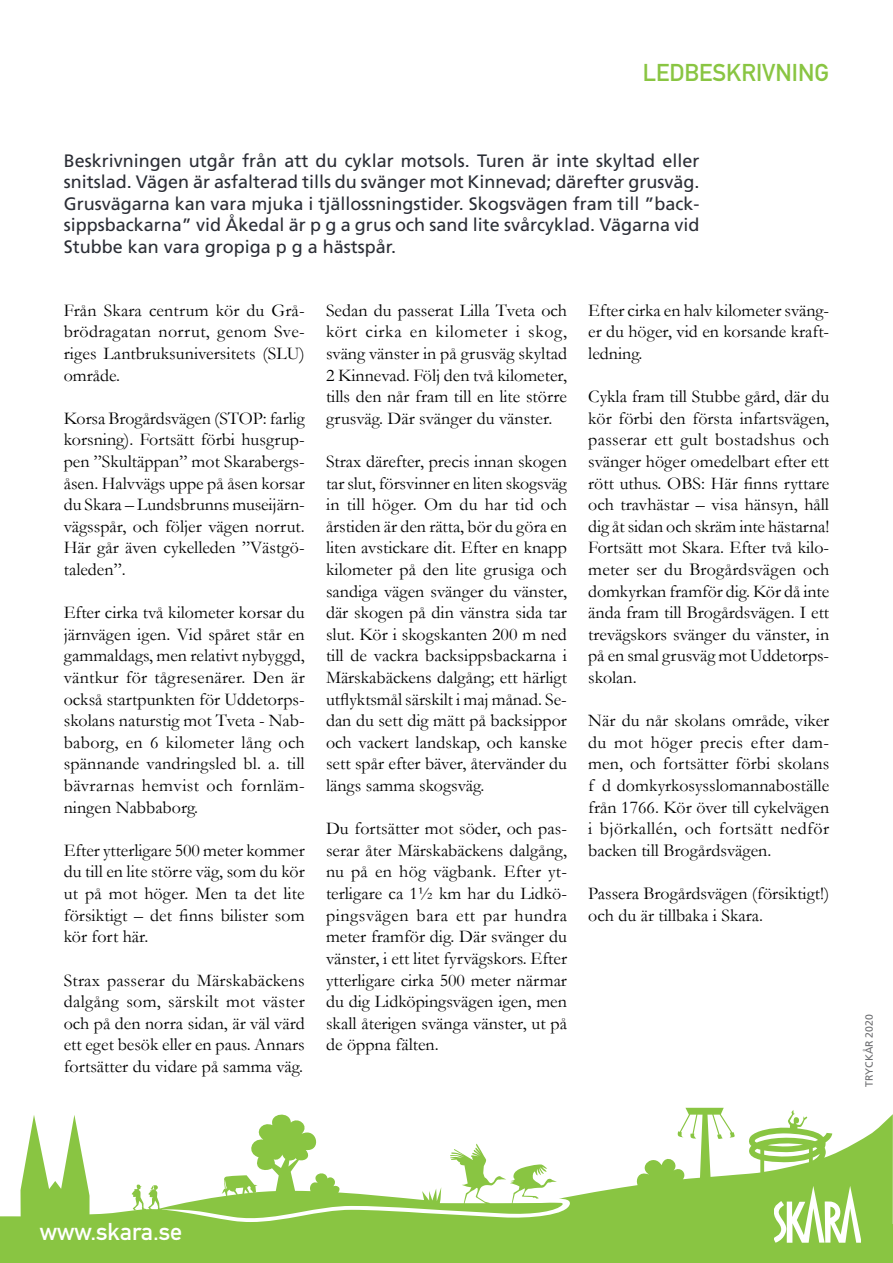
<style>
.page{position:relative;width:893px;height:1263px;background:#fff}
.page>*{position:absolute;margin:0;border:0;box-sizing:border-box;transform-origin:0 0}
.t1{font:24px "DIN Mittelschrift Std";color:#89c542}
.t2{font:24px "DIN Mittelschrift Std";color:#fff}
.t3{font:18px/21.6px "Garamond";color:#000001;text-align:justify}
.t4{font:18px/21.6px "Frutiger LT Std";color:#2b2e36;text-align:justify}
.t5{font:10.5px "Frutiger LT Std";color:#6c6d70}
</style>
<div class="page">
<svg style="left:0;top:1108px;width:893px;height:116px"></svg>
<div style="left:0;top:1224px;width:893px;height:39px;background:#89c542"></div>
<svg style="left:774px;top:1186px;width:87px;height:57px"></svg>
<h1 class="t1" style="left:643px;top:58px;width:188px">LEDBESKRIVNING</h1>
<p class="t4" style="left:64px;top:150px;width:637px">Beskrivningen utgår från att du cyklar motsols. Turen är inte skyltad eller snitslad. Vägen är asfalterad tills du svänger mot Kinnevad; därefter grusväg.<br>Grusvägarna kan vara mjuka i tjällossningstider. Skogsvägen fram till ”back&shy;sippsbackarna” vid Åkedal är p g a grus och sand lite svårcyklad. Vägarna vid Stubbe kan vara gropiga p g a hästspår.</p>
<p class="t3" style="left:64px;top:299px;width:242px">Från Skara centrum kör du Grå&shy;brödragatan norrut, genom Sve&shy;riges Lantbruksuniversitets (SLU) område.</p>
<p class="t3" style="left:64px;top:407px;width:243px">Korsa Brogårdsvägen (STOP: farlig korsning). Fortsätt förbi husgrup&shy;pen ”Skultäppan” mot Skarabergs&shy;åsen. Halvvägs uppe på åsen korsar du Skara – Lundsbrunns museijärn&shy;vägsspår, och följer vägen norrut.<br>Här går även cykelleden ”Västgö&shy;taleden”.</p>
<p class="t3" style="left:64px;top:601px;width:242px">Efter cirka två kilometer korsar du järnvägen igen. Vid spåret står en gammaldags, men relativt nybyggd, väntkur för tågresenärer. Den är också startpunkten för Uddetorps&shy;skolans naturstig mot Tveta - Nab&shy;baborg, en 6 kilometer lång och spännande vandringsled bl. a. till bävrarnas hemvist och fornläm&shy;ningen Nabbaborg.</p>
<p class="t3" style="left:64px;top:839px;width:242px">Efter ytterligare 500 meter kommer du till en lite större väg, som du kör ut på mot höger. Men ta det lite försiktigt – det finns bilister som kör fort här.</p>
<p class="t3" style="left:64px;top:968px;width:242px">Strax passerar du Märskabäckens dalgång som, särskilt mot väster och på den norra sidan, är väl värd ett eget besök eller en paus. Annars fortsätter du vidare på samma väg.</p>
<p class="t3" style="left:326px;top:299px;width:242px">Sedan du passerat Lilla Tveta och kört cirka en kilometer i skog, sväng vänster in på grusväg skyltad 2 Kinnevad. Följ den två kilometer, tills den når fram till en lite större grusväg. Där svänger du vänster.</p>
<p class="t3" style="left:326px;top:450px;width:243px">Strax därefter, precis innan skogen tar slut, försvinner en liten skogsväg in till höger. Om du har tid och årstiden är den rätta, bör du göra en liten avstickare dit. Efter en knapp kilometer på den lite grusiga och sandiga vägen svänger du vänster, där skogen på din vänstra sida tar slut. Kör i skogskanten 200 m ned till de vackra backsippsbackarna i Märskabäckens dalgång; ett härligt utflyktsmål särskilt i maj månad. Se&shy;dan du sett dig mätt på backsippor och vackert landskap, och kanske sett spår efter bäver, återvänder du längs samma skogsväg.</p>
<p class="t3" style="left:326px;top:817px;width:242px">Du fortsätter mot söder, och pas&shy;serar åter Märskabäckens dalgång, nu på en hög vägbank. Efter yt&shy;terligare ca 1½ km har du Lidkö&shy;pingsvägen bara ett par hundra meter framför dig. Där svänger du vänster, i ett litet fyrvägskors. Efter ytterligare cirka 500 meter närmar du dig Lidköpingsvägen igen, men skall återigen svänga vänster, ut på de öppna fälten.</p>
<p class="t3" style="left:588px;top:299px;width:242px">Efter cirka en halv kilometer sväng&shy;er du höger, vid en korsande kraft&shy;ledning.</p>
<p class="t3" style="left:588px;top:385px;width:243px">Cykla fram till Stubbe gård, där du kör förbi den första infartsvägen, passerar ett gult bostadshus och svänger höger omedelbart efter ett rött uthus. OBS: Här finns ryttare och travhästar – visa hänsyn, håll dig åt sidan och skräm inte hästarna!<br>Fortsätt mot Skara. Efter två kilo&shy;meter ser du Brogårdsvägen och domkyrkan framför dig. Kör då inte ända fram till Brogårdsvägen. I ett trevägskors svänger du vänster, in på en smal grusväg mot Uddetorps&shy;skolan.</p>
<p class="t3" style="left:588px;top:709px;width:242px">När du når skolans område, viker du mot höger precis efter dam&shy;men, och fortsätter förbi skolans f d domkyrkosysslomannaboställe från 1766. Kör över till cykelvägen i björkallén, och fortsätt nedför backen till Brogårdsvägen.</p>
<p class="t3" style="left:588px;top:882px;width:242px">Passera Brogårdsvägen (försiktigt!) och du är tillbaka i Skara.</p>
<p class="t5" style="left:863px;top:1087px;width:74px;rotate:-90deg">TRYCKÅR 2020</p>
<h1 class="t2" style="left:40px;top:1217px;width:144px">www.skara.se</h1>
</div>
